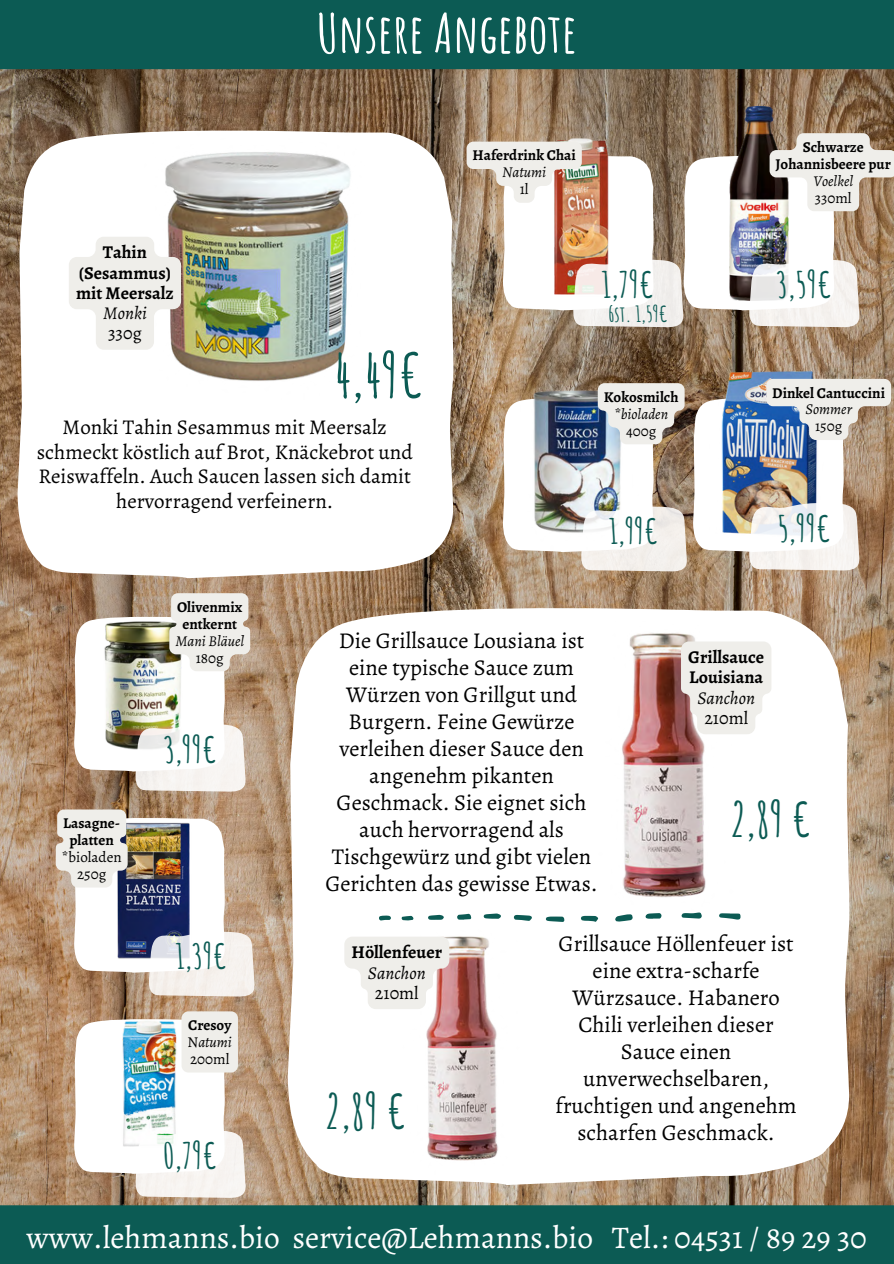
<style>
.page{position:relative;width:894px;height:1264px;background:#fff}
.page>*{position:absolute;margin:0;border:0;box-sizing:border-box;transform-origin:0 0}
.t1{font:700 60px "Amatic SC";color:#0c5b54}
.t2{font:700 54px "Amatic SC";color:#fff}
.t3{font:700 46.8px "Amatic SC";color:#0c5b54}
.t4{font:700 35.55px "Amatic SC";color:#0c5b54}
.t5{font:700 34.2px "Amatic SC";color:#0c5b54}
.t6{font:31.5px "Alegreya";color:#fff}
.t7{font:22.65px/27px "Alegreya";color:#000;text-align:center}
.t8{font:700 21.6px "Amatic SC";color:#0c5b54}
.t9{font:21px/24.8px "Alegreya";color:#000;text-align:center}
.t10{font:700 18px/20.2px "Alegreya";color:#000}
.t11{font:italic 18px "Alegreya";color:#000}
.t12{font:18px "Alegreya";color:#000}
.t13{font:700 15px/16.8px "Alegreya";color:#000;text-align:center}
.t14{font:italic 15px "Alegreya";color:#000}
.t15{font:15px/16.8px "Alegreya";color:#000;text-align:center}
.s1{font-weight:400}
.s2{font-weight:400;font-style:italic}
</style>
<div class="page">
<img style="left:0;top:69px;width:893px;height:1136px">
<div style="left:0;top:0;width:893px;height:69px;background:#0c5b54"></div>
<div style="left:0;top:1205px;width:893px;height:58px;background:#0c5b54"></div>
<svg style="left:18px;top:128px;width:435px;height:450px"></svg>
<svg style="left:288px;top:605px;width:561px;height:579px"></svg>
<img style="left:533px;top:114px;width:95px;height:19px">
<img style="left:709px;top:367px;width:119px;height:12px">
<img style="left:729px;top:106px;width:58px;height:27px">
<img style="left:516px;top:374px;width:122px;height:9px">
<svg style="left:718px;top:913px;width:22px;height:6px"></svg>
<svg style="left:615px;top:914px;width:17px;height:7px"></svg>
<svg style="left:681px;top:912px;width:20px;height:6px"></svg>
<svg style="left:545px;top:916px;width:19px;height:5px"></svg>
<svg style="left:513px;top:914px;width:19px;height:6px"></svg>
<svg style="left:580px;top:915px;width:18px;height:6px"></svg>
<svg style="left:645px;top:913px;width:16px;height:5px"></svg>
<svg style="left:483px;top:913px;width:18px;height:5px"></svg>
<svg style="left:457px;top:913px;width:14px;height:6px"></svg>
<svg style="left:428px;top:914px;width:16px;height:5px"></svg>
<svg style="left:379px;top:915px;width:12px;height:5px"></svg>
<svg style="left:401px;top:915px;width:12px;height:5px"></svg>
<img style="left:106px;top:997px;width:87px;height:14px">
<img style="left:137px;top:98px;width:241px;height:301px">
<img style="left:520px;top:622px;width:290px;height:290px">
<img style="left:340px;top:926px;width:247px;height:248px">
<img style="left:466px;top:133px;width:427px;height:194px">
<img style="left:692px;top:379px;width:198px;height:191px">
<img style="left:74px;top:593px;width:176px;height:198px">
<img style="left:56px;top:809px;width:198px;height:187px">
<img style="left:74px;top:1011px;width:172px;height:186px">
<svg style="left:680px;top:641px;width:91px;height:93px;background:#eae5e2"></svg>
<svg style="left:69px;top:237px;width:112px;height:113px"></svg>
<svg style="left:344px;top:936px;width:105px;height:73px"></svg>
<img style="left:503px;top:383px;width:183px;height:188px">
<h2 class="t2" style="left:316px;top:-2px;width:262px">Unsere Angebote</h2>
<p class="t10" style="left:76px;top:242px;width:99px;text-align:center">Tahin (Sesammus) mit Meersalz</p>
<p class="t11" style="left:103px;top:301px;width:45px">Monki</p>
<p class="t12" style="left:108px;top:321px;width:35px">330g</p>
<h1 class="t1" style="left:333px;top:336px;width:92px">4,49€</h1>
<p class="t9" style="left:37px;top:414px;width:377px">Monki Tahin Sesammus mit Meersalz schmeckt köstlich auf Brot, Knäckebrot und Reiswaffeln. Auch Saucen lassen sich damit hervorragend verfeinern.</p>
<p class="t13" style="left:472px;top:147px;width:105px">Haferdrink Chai</p>
<p class="t14" style="left:502px;top:162px;width:45px">Natumi</p>
<p class="t15" style="left:519px;top:181px;width:10px">1l</p>
<h3 class="t4" style="left:601px;top:262px;width:54px">1,79€</h3>
<p class="t8" style="left:608px;top:300px;width:61px">6st. 1,59€</p>
<p class="t13" style="left:603px;top:388px;width:76px">Kokosmilch</p>
<p class="t14" style="left:614px;top:403px;width:55px">*bioladen</p>
<p class="t15" style="left:625px;top:422px;width:32px">400g</p>
<p class="t13" style="left:775px;top:138px;width:117px">Schwarze<br>Johannisbeere pur</p>
<p class="t14" style="left:813px;top:170px;width:41px">Voelkel</p>
<p class="t15" style="left:814px;top:189px;width:38px">330ml</p>
<h3 class="t4" style="left:776px;top:262px;width:57px">3,59€</h3>
<p class="t13" style="left:772px;top:384px;width:114px">Dinkel Cantuccini</p>
<p class="t14" style="left:805px;top:399px;width:48px">Sommer</p>
<p class="t15" style="left:814px;top:418px;width:29px">150g</p>
<h3 class="t5" style="left:609px;top:509px;width:51px">1,99€</h3>
<h3 class="t4" style="left:777px;top:505px;width:56px">5,99€</h3>
<p class="t13" style="left:63px;top:814px;width:58px">Lasagne&shy;platten</p>
<p class="t15" style="left:62px;top:848px;width:61px">*bioladen<br>250g</p>
<p class="t13" style="left:177px;top:598px;width:67px">Olivenmix entkernt</p>
<p class="t14" style="left:175px;top:630px;width:70px">Mani Bläuel</p>
<p class="t15" style="left:196px;top:649px;width:29px">180g</p>
<h3 class="t4" style="left:163px;top:726px;width:56px">3,99€</h3>
<h3 class="t5" style="left:176px;top:934px;width:53px">1,39€</h3>
<p class="t13" style="left:187px;top:1016px;width:46px;text-align:justify">Cresoy <span class="s1">N</span><span class="s2">atumi </span><span class="s1">200ml</span></p>
<h3 class="t4" style="left:163px;top:1132px;width:56px">0,79€</h3>
<p class="t7" style="left:325px;top:627px;width:274px">Die Grillsauce Lousiana ist eine typische Sauce zum<br>Würzen von Grillgut und<br>Burgern. Feine Gewürze verleihen dieser Sauce den angenehm pikanten<br>Geschmack. Sie eignet sich auch hervorragend als<br>Tischgewürz und gibt vielen<br>Gerichten das gewisse Etwas.</p>
<p class="t10" style="left:688px;top:647px;width:77px">Grillsauce<br>Louisiana</p>
<p class="t11" style="left:697px;top:685px;width:59px">Sanchon</p>
<p class="t12" style="left:704px;top:705px;width:45px">210ml</p>
<h3 class="t3" style="left:729px;top:789px;width:83px">2,89 €</h3>
<p class="t10" style="left:351px;top:942px;width:92px">Höllenfeuer</p>
<p class="t11" style="left:368px;top:960px;width:59px">Sanchon</p>
<p class="t12" style="left:375px;top:980px;width:45px">210ml</p>
<h3 class="t3" style="left:325px;top:1081px;width:83px">2,89 €</h3>
<p class="t7" style="left:555px;top:930px;width:242px">Grillsauce Höllenfeuer ist eine extra-scharfe<br>Würzsauce. Habanero<br>Chili verleihen dieser<br>Sauce einen unverwechselbaren, fruchtigen und angenehm scharfen Geschmack.</p>
<h3 class="t6" style="left:27px;top:1215px;width:841px">www.lehmanns.bio service@Lehmanns.bio Tel.: 04531 / 89 29 30</h3>
</div>
